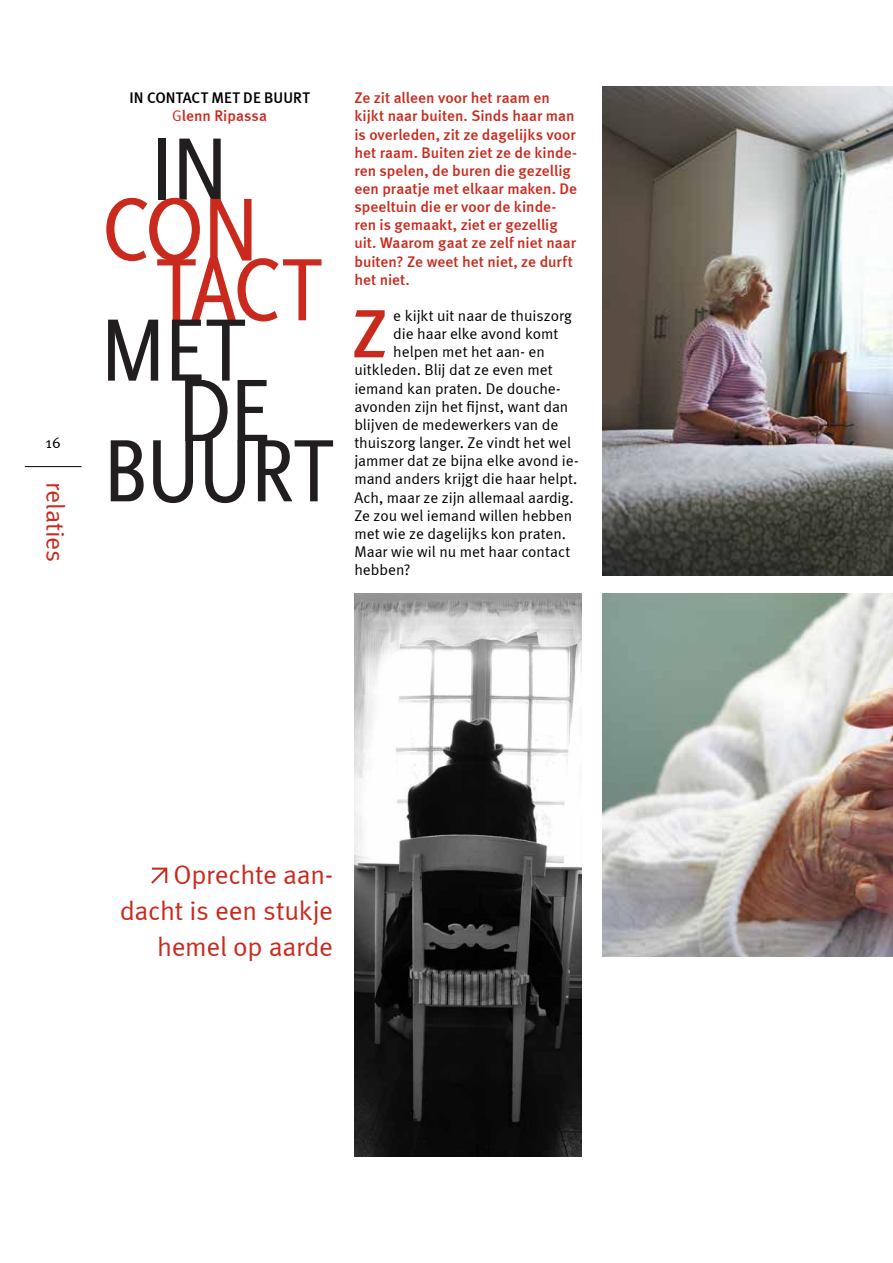
<style>
.page{position:relative;width:893px;height:1263px;background:#fff}
.page>*{position:absolute;margin:0;border:0;box-sizing:border-box;transform-origin:0 0}
.t1{font:68.1px "Meta Medium LF";color:#ca291d}
.t2{font:27px/36.3px "Meta Normal";letter-spacing:-.01em;color:#ca291d;text-align:right}
.t3{font:25.5px "Meta Normal";letter-spacing:-.005em;color:#ca291d}
.t4{font:15.45px "Meta Normal";color:#000}
.t5{font:15.45px/18.1px "Meta Medium LF";color:#ca291d}
.t6{font:15.45px/18.1px "Meta Medium LF";letter-spacing:.005em;color:#000;text-align:center}
.s1{font-family:"Meta Normal";color:#ca291d}
.s2{color:#ca291d}
</style>
<div class="page">
<hr style="left:25px;top:466px;width:56px;height:1px;background:#000">
<svg style="left:151px;top:868px;width:16px;height:16px"></svg>
<img style="left:354px;top:593px;width:227px;height:564px">
<svg style="left:106px;top:139px;width:227px;height:364px"></svg>
<img style="left:602px;top:593px;width:291px;height:363px">
<img style="left:602px;top:86px;width:291px;height:489px">
<p class="t4" style="left:46px;top:434px;width:17px">16</p>
<h3 class="t3" style="left:70px;top:482px;width:81px;rotate:90deg">relaties</h3>
<p class="t6" style="left:129px;top:89px;width:182px">IN CONTACT MET DE BUURT<br><span class="s1">G</span><span class="s2">lenn Ripassa</span></p>
<p class="t5" style="left:354px;top:89px;width:224px">Ze zit alleen voor het raam en kijkt naar buiten. Sinds haar man is overleden, zit ze dagelijks voor het raam. Buiten ziet ze de kinde&shy;ren spelen, de buren die gezellig een praatje met elkaar maken. De speeltuin die er voor de kinde&shy;ren is gemaakt, ziet er gezellig uit. Waarom gaat ze zelf niet naar buiten? Ze weet het niet, ze durft het niet.</p>
<h1 class="t1" style="left:352px;top:294px;width:38px">Z</h1>
<p class="t4" style="left:393px;top:307px;width:180px">e kijkt uit naar de thuiszorg</p>
<p class="t4" style="left:393px;top:325px;width:167px">die haar elke avond komt</p>
<p class="t4" style="left:393px;top:343px;width:153px">helpen met het aan- en</p>
<p class="t4" style="left:354px;top:361px;width:200px">uitkleden. Blij dat ze even met</p>
<p class="t4" style="left:354px;top:379px;width:208px">iemand kan praten. De douche-</p>
<p class="t4" style="left:354px;top:397px;width:215px">avonden zijn het fijnst, want dan</p>
<p class="t4" style="left:354px;top:416px;width:206px">blijven de medewerkers van de</p>
<p class="t4" style="left:354px;top:434px;width:218px">thuiszorg langer. Ze vindt het wel</p>
<p class="t4" style="left:354px;top:452px;width:226px">jammer dat ze bijna elke avond ie-</p>
<p class="t4" style="left:354px;top:470px;width:225px">mand anders krijgt die haar helpt.</p>
<p class="t4" style="left:354px;top:488px;width:221px">Ach, maar ze zijn allemaal aardig.</p>
<p class="t4" style="left:354px;top:506px;width:219px">Ze zou wel iemand willen hebben</p>
<p class="t4" style="left:354px;top:525px;width:213px">met wie ze dagelijks kon praten.</p>
<p class="t4" style="left:354px;top:543px;width:217px">Maar wie wil nu met haar contact</p>
<p class="t4" style="left:354px;top:561px;width:58px">hebben?</p>
<h2 class="t2" style="left:120px;top:856px;width:215px">Oprechte aan&shy;dacht is een stukje hemel op aarde</h2>
</div>
